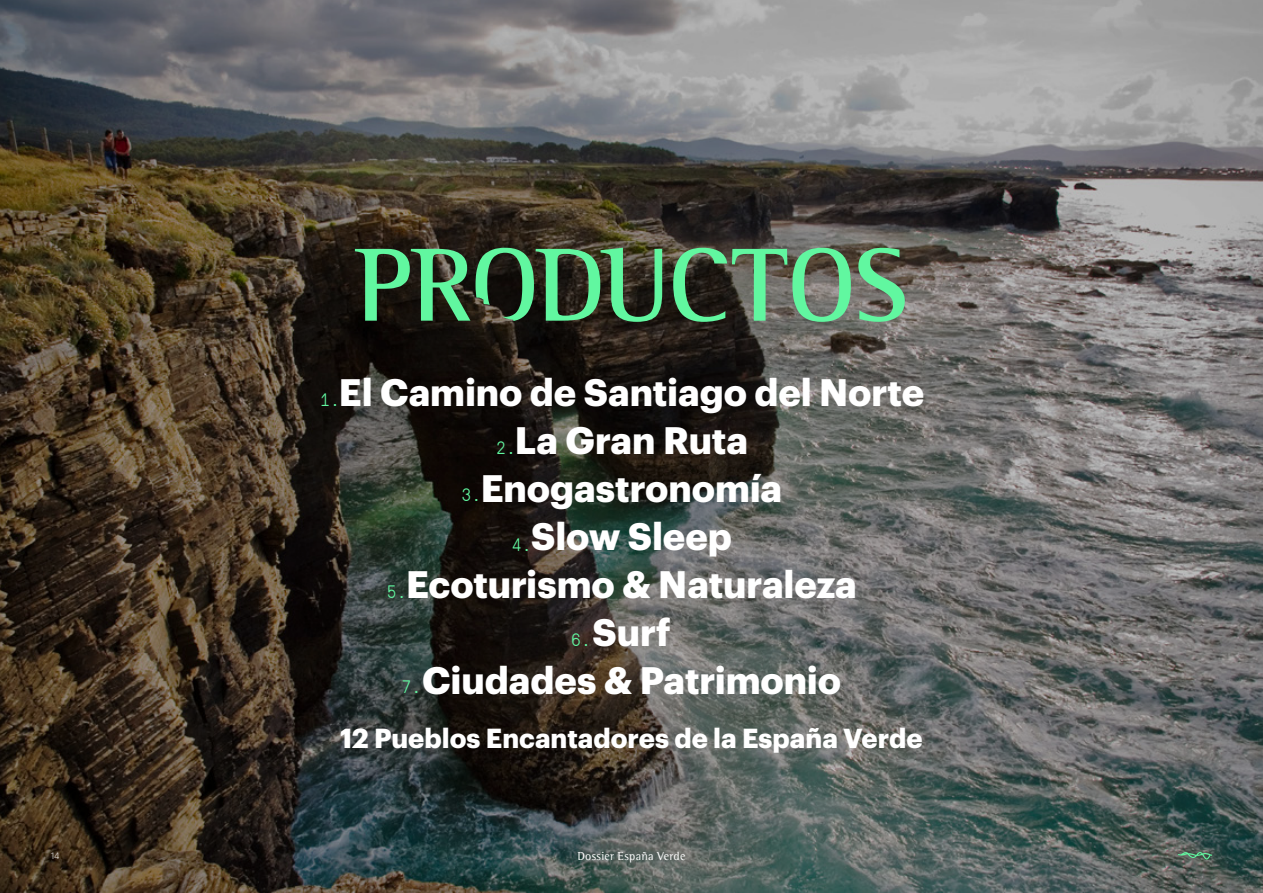
<style>
.page{position:relative;width:1263px;height:893px;background:#fff}
.page>*{position:absolute;margin:0;border:0;box-sizing:border-box;transform-origin:0 0}
.t1{font:700 106.65px "Rotis Semi Serif Std";letter-spacing:-.025em;color:#61f7a0}
.t2{font:700 37.5px/48px "Graphik";letter-spacing:-.005em;color:#fff;text-align:center}
.t3{font:700 27px "Graphik";color:#fff}
.t4{font:300 18px "GT Pressura Mono";color:#61f7a0}
.t5{font:12px "Rotis Semi Serif Std";letter-spacing:.02em;color:#fff}
.t6{font:300 9px "Graphik";color:#fff}
</style>
<div class="page">
<img style="left:0;top:0;width:1263px;height:893px">
<svg style="left:469px;top:297px;width:46px;height:38px;background:#2e261d"></svg>
<svg style="left:1178px;top:852px;width:34px;height:7px"></svg>
<h1 class="t1" style="left:355px;top:221px;width:554px">PRODUCTOS</h1>
<p class="t2" style="left:339px;top:365px;width:587px">El Camino de Santiago del Norte<br>La Gran Ruta<br>Enogastronomía<br>Slow Sleep<br>Ecoturismo &amp; Naturaleza<br>Surf<br>Ciudades &amp; Patrimonio</p>
<p class="t3" style="left:340px;top:717px;width:584px">12 Pueblos Encantadores de la España Verde</p>
<p class="t4" style="left:320px;top:387px;width:21px">1.</p>
<p class="t4" style="left:496px;top:434px;width:21px">2.</p>
<p class="t4" style="left:462px;top:482px;width:21px">3.</p>
<p class="t4" style="left:512px;top:531px;width:21px">4.</p>
<p class="t4" style="left:387px;top:579px;width:21px">5.</p>
<p class="t4" style="left:571px;top:626px;width:21px">6.</p>
<p class="t4" style="left:402px;top:674px;width:21px">7.</p>
<p class="t6" style="left:51px;top:849px;width:10px">14</p>
<p class="t5" style="left:577px;top:849px;width:109px">Dossier España Verde</p>
</div>
